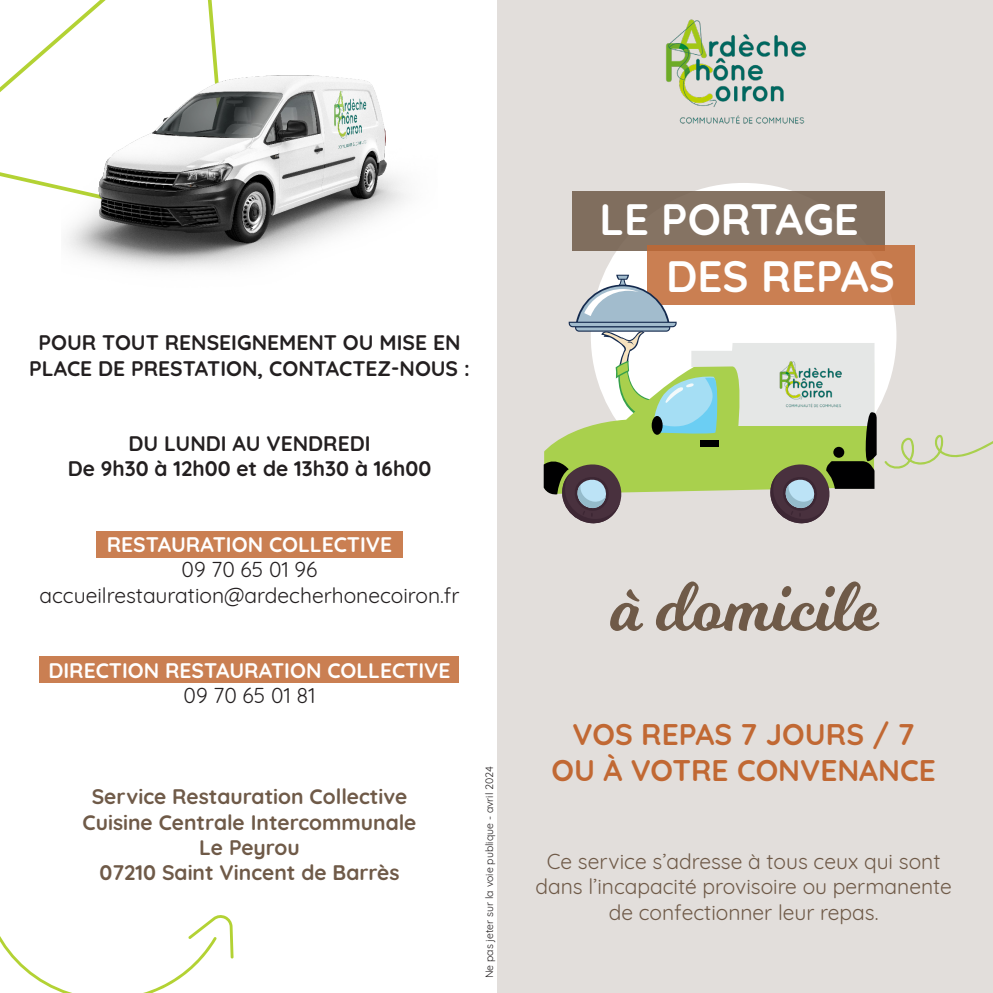
<style>
.page{position:relative;width:993px;height:993px;background:#fff}
.page>*{position:absolute;margin:0;border:0;box-sizing:border-box;transform-origin:0 0}
.t1{font:70px "Milkshake";color:#6f5a48}
.t2{font:700 43.75px "Quicksand";color:#fff}
.t3{font:700 29.75px "Quicksand";color:#c16833}
.t4{font:700 21px/25.2px "Quicksand";color:#231f20;text-align:center}
.t5{font:21px "Quicksand";color:#6f5a48}
.t6{font:700 21px "Quicksand";color:#6f5a48}
.t7{font:21px "Quicksand";color:#231f20}
.t8{font:700 21px "Quicksand";color:#fff}
.t9{font:10.5px "Quicksand";color:#231f20}
</style>
<div class="page">
<div style="left:497px;top:0;width:495px;height:992px;background:#e2dedb"></div>
<svg style="left:0;top:0;width:216px;height:190px"></svg>
<div style="left:40px;top:656px;width:419px;height:26px;background:#ca7f52"></div>
<div style="left:96px;top:530px;width:306px;height:27px;background:#ca7f52"></div>
<div style="left:590px;top:183px;width:306px;height:305px;background:#fff;border-radius:50%"></div>
<div style="left:572px;top:191px;width:312px;height:60px;background:#857363"></div>
<svg style="left:647px;top:245px;width:266px;height:59px;background:#c67a4c"></svg>
<img style="left:666px;top:19px;width:140px;height:105px">
<svg style="left:543px;top:274px;width:333px;height:250px"></svg>
<img style="left:777px;top:351px;width:66px;height:66px">
<svg style="left:884px;top:434px;width:108px;height:35px"></svg>
<img style="left:62px;top:45px;width:345px;height:224px">
<svg style="left:0;top:915px;width:233px;height:77px"></svg>
<p class="t4" style="left:29px;top:328px;width:442px">POUR TOUT RENSEIGNEMENT OU MISE EN<br>PLACE DE PRESTATION, CONTACTEZ-NOUS :</p>
<p class="t4" style="left:128px;top:429px;width:243px">DU LUNDI AU VENDREDI</p>
<p class="t4" style="left:68px;top:454px;width:365px">De 9h30 à 12h00 et de 13h30 à 16h00</p>
<p class="t8" style="left:107px;top:527px;width:287px">RESTAURATION COLLECTIVE</p>
<p class="t7" style="left:181px;top:553px;width:137px">09 70 65 01 96</p>
<p class="t7" style="left:39px;top:578px;width:421px">accueilrestauration@ardecherhonecoiron.fr</p>
<p class="t8" style="left:48px;top:653px;width:403px">DIRECTION RESTAURATION COLLECTIVE</p>
<p class="t7" style="left:183px;top:679px;width:133px">09 70 65 01 81</p>
<p class="t6" style="left:92px;top:779px;width:317px">Service Restauration Collective</p>
<p class="t6" style="left:82px;top:804px;width:335px">Cuisine Centrale Intercommunale</p>
<p class="t6" style="left:199px;top:829px;width:102px">Le Peyrou</p>
<p class="t6" style="left:99px;top:854px;width:301px">07210 Saint Vincent de Barrès</p>
<p class="t9" style="left:481px;top:977px;width:214px;rotate:-90deg">Ne pas jeter sur la voie publique - avril 2024</p>
<p class="t2" style="left:599px;top:183px;width:261px">LE PORTAGE</p>
<p class="t2" style="left:666px;top:240px;width:230px">DES REPAS</p>
<p class="t1" style="left:610px;top:556px;width:267px">à domicile</p>
<p class="t3" style="left:572px;top:709px;width:343px">VOS REPAS 7 JOURS / 7</p>
<p class="t3" style="left:551px;top:745px;width:386px">OU À VOTRE CONVENANCE</p>
<p class="t5" style="left:546px;top:845px;width:395px">Ce service s’adresse à tous ceux qui sont</p>
<p class="t5" style="left:535px;top:870px;width:418px">dans l’incapacité provisoire ou permanente</p>
<p class="t5" style="left:608px;top:895px;width:271px">de confectionner leur repas.</p>
</div>
